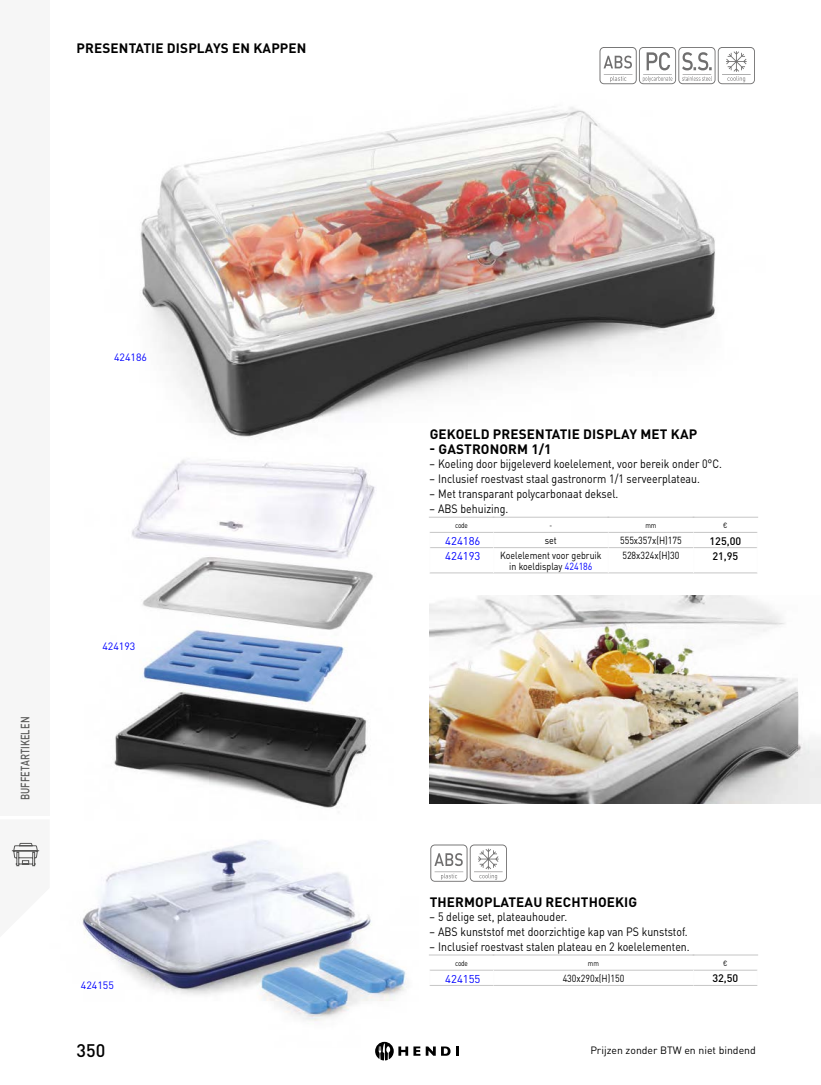
<style>
.page{position:relative;width:821px;height:1085px;background:#fff}
.page>*{position:absolute;margin:0;border:0;box-sizing:border-box;transform-origin:0 0}
.t1{font:55.5px "HENDI pictogram 2018";color:#706f6f}
.t2{font:500 18px "DIN Pro";color:#000}
.t3{font:700 13.5px "DIN Pro";letter-spacing:.01em;color:#000}
.t4{font:12px "DIN Pro";color:#000;scale:.88 1}
.t5{font:500 12px "DIN Pro";letter-spacing:.01em;color:#575756;scale:.77 1}
.t6{font:11.25px "DIN Pro";color:#00f}
.t7{font:500 10.8px "DIN Pro";color:#000}
.t8{font:10.5px "DIN Pro";color:#000}
.t9{font:10.5px "DIN Pro";color:#00f}
.t10{font:10.2px/10.8px "DIN Pro";color:#000;text-align:center;scale:.87 1}
.t11{font:7.5px "DIN Pro";letter-spacing:-.025em;color:#000;scale:.85 1}
.s1{color:#00f}
</style>
<div class="page">
<img style="left:82px;top:840px;width:348px;height:207px">
<img style="left:140px;top:106px;width:576px;height:332px">
<img style="left:114px;top:460px;width:261px;height:348px">
<img style="left:429px;top:595px;width:392px;height:208px">
<svg style="left:456px;top:1046px;width:2px;height:9px"></svg>
<svg style="left:426px;top:1046px;width:24px;height:9px"></svg>
<svg style="left:375px;top:1041px;width:45px;height:19px"></svg>
<div style="left:0;top:0;width:50px;height:815px;background:#f6f6f6"></div>
<svg style="left:11px;top:842px;width:29px;height:25px"></svg>
<hr style="left:429px;top:969px;width:64px;height:1px;background:#c6c6c6">
<hr style="left:493px;top:969px;width:200px;height:1px;background:#c6c6c6">
<hr style="left:693px;top:969px;width:64px;height:1px;background:#c6c6c6">
<hr style="left:429px;top:985px;width:64px;height:1px;background:#c6c6c6">
<hr style="left:493px;top:985px;width:200px;height:1px;background:#c6c6c6">
<hr style="left:693px;top:985px;width:64px;height:1px;background:#c6c6c6">
<svg style="left:429px;top:970px;width:1px;height:15px"></svg>
<hr style="left:429px;top:954px;width:65px;height:1px;background:#c6c6c6">
<hr style="left:492px;top:954px;width:202px;height:1px;background:#c6c6c6">
<hr style="left:692px;top:954px;width:66px;height:1px;background:#c6c6c6">
<hr style="left:429px;top:532px;width:64px;height:1px;background:#c6c6c6">
<hr style="left:493px;top:532px;width:115px;height:1px;background:#c6c6c6">
<hr style="left:608px;top:532px;width:85px;height:1px;background:#c6c6c6">
<hr style="left:693px;top:532px;width:64px;height:1px;background:#c6c6c6">
<hr style="left:430px;top:547px;width:63px;height:1px;background:#c6c6c6">
<hr style="left:493px;top:547px;width:115px;height:1px;background:#c6c6c6">
<hr style="left:608px;top:547px;width:85px;height:1px;background:#c6c6c6">
<hr style="left:693px;top:547px;width:64px;height:1px;background:#c6c6c6">
<hr style="left:429px;top:572px;width:64px;height:1px;background:#c6c6c6">
<hr style="left:493px;top:572px;width:115px;height:1px;background:#c6c6c6">
<hr style="left:608px;top:572px;width:85px;height:1px;background:#c6c6c6">
<hr style="left:693px;top:572px;width:64px;height:1px;background:#c6c6c6">
<hr style="left:429px;top:517px;width:65px;height:1px;background:#c6c6c6">
<hr style="left:492px;top:517px;width:117px;height:1px;background:#c6c6c6">
<hr style="left:607px;top:517px;width:87px;height:1px;background:#c6c6c6">
<hr style="left:692px;top:517px;width:66px;height:1px;background:#c6c6c6">
<p class="t3" style="left:77px;top:37px;width:231px">PRESENTATIE DISPLAYS EN KAPPEN</p>
<p class="t9" style="left:114px;top:349px;width:34px">424186</p>
<p class="t5" style="left:16px;top:800px;width:110px;rotate:-90deg">BUFFETARTIKELEN</p>
<p class="t9" style="left:102px;top:638px;width:34px">424193</p>
<p class="t9" style="left:81px;top:976px;width:34px">424155</p>
<h2 class="t2" style="left:77px;top:1036px;width:30px">350</h2>
<h1 class="t1" style="left:599px;top:33px;width:159px">VRIp</h1>
<p class="t3" style="left:430px;top:423px;width:269px">GEKOELD PRESENTATIE DISPLAY MET KAP</p>
<p class="t3" style="left:429px;top:438px;width:123px">- GASTRONORM 1/1</p>
<p class="t4" style="left:429px;top:454px;width:334px">– Koeling door bijgeleverd koelelement, voor bereik onder 0°C.</p>
<p class="t4" style="left:429px;top:469px;width:309px">– Inclusief roestvast staal gastronorm 1/1 serveerplateau.</p>
<p class="t4" style="left:429px;top:484px;width:216px">– Met transparant polycarbonaat deksel.</p>
<p class="t4" style="left:429px;top:499px;width:91px">– ABS behuizing.</p>
<p class="t11" style="left:455px;top:519px;width:17px">code</p>
<p class="t11" style="left:549px;top:519px;width:5px">-</p>
<p class="t11" style="left:645px;top:519px;width:14px">mm</p>
<p class="t11" style="left:723px;top:519px;width:7px">€</p>
<p class="t6" style="left:445px;top:532px;width:37px">424186</p>
<p class="t10" style="left:545px;top:534px;width:15px">set</p>
<p class="t10" style="left:620px;top:534px;width:72px">555x357x(H)175</p>
<p class="t7" style="left:709px;top:532px;width:33px">125,00</p>
<p class="t6" style="left:445px;top:547px;width:37px">424193</p>
<p class="t10" style="left:500px;top:549px;width:118px">Koelelement voor gebruik in koeldisplay <span class="s1">424186</span></p>
<p class="t10" style="left:622px;top:549px;width:67px">528x324x(H)30</p>
<p class="t7" style="left:712px;top:547px;width:27px">21,95</p>
<h1 class="t1" style="left:430px;top:830px;width:80px">Vp</h1>
<p class="t3" style="left:430px;top:890px;width:209px">THERMOPLATEAU RECHTHOEKIG</p>
<p class="t4" style="left:429px;top:906px;width:158px">– 5 delige set, plateauhouder.</p>
<p class="t4" style="left:429px;top:921px;width:295px">– ABS kunststof met doorzichtige kap van PS kunststof.</p>
<p class="t4" style="left:429px;top:936px;width:297px">– Inclusief roestvast stalen plateau en 2 koelelementen.</p>
<p class="t11" style="left:455px;top:957px;width:17px">code</p>
<p class="t11" style="left:588px;top:957px;width:14px">mm</p>
<p class="t11" style="left:723px;top:957px;width:7px">€</p>
<p class="t6" style="left:445px;top:969px;width:37px">424155</p>
<p class="t10" style="left:562px;top:971px;width:72px">430x290x(H)150</p>
<p class="t7" style="left:712px;top:969px;width:27px">32,50</p>
<p class="t8" style="left:590px;top:1041px;width:167px">Prijzen zonder BTW en niet bindend</p>
</div>
